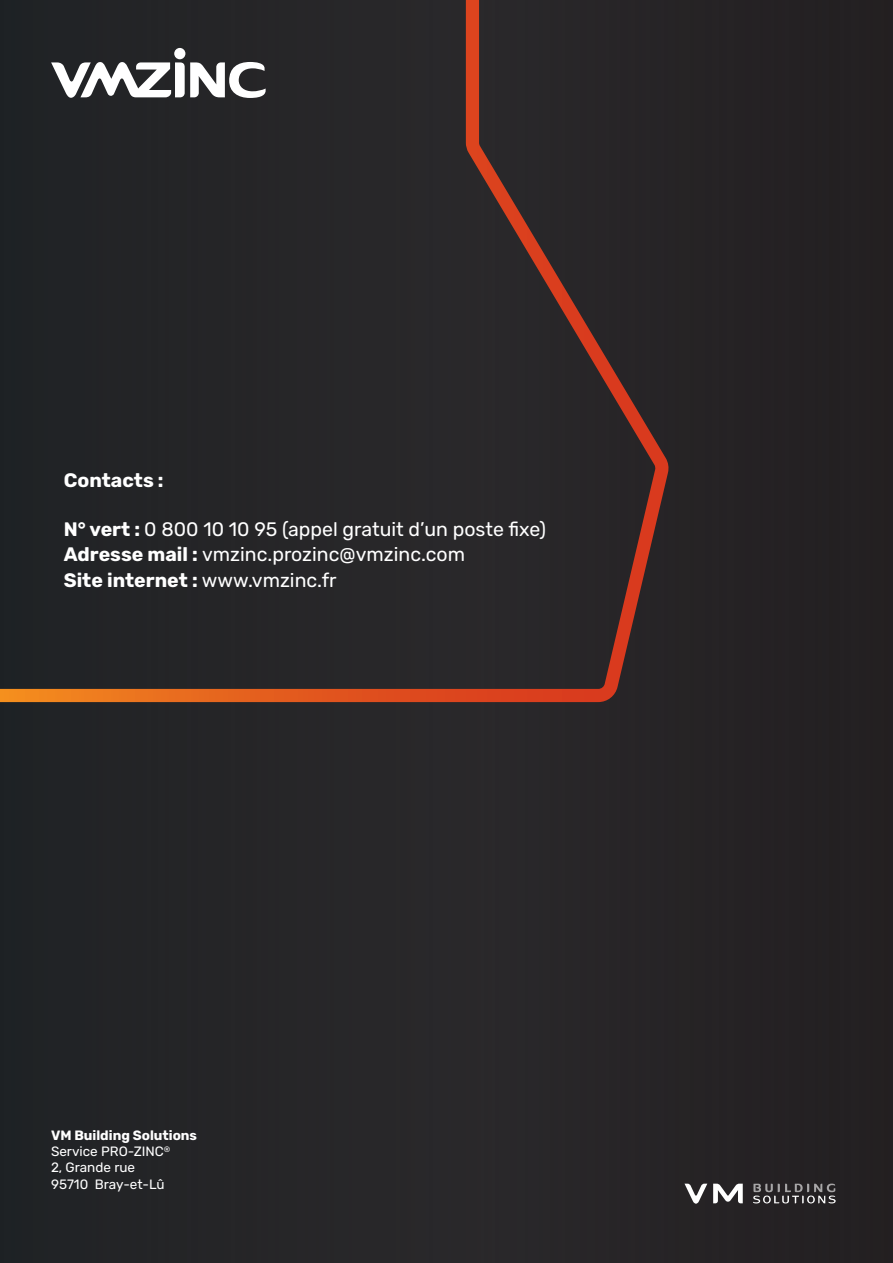
<style>
.page{position:relative;width:893px;height:1263px;background:#252426}
.page>*{position:absolute;margin:0;border:0;box-sizing:border-box;transform-origin:0 0}
.t1{font:19.5px/25.5px "Rubik";color:#fff}
.t2{font:700 19.5px "Rubik";color:#fff}
.t3{font:13.5px/16.2px "Rubik";color:#fff}
.s1{font-weight:700}
</style>
<div class="page">
<svg style="left:753px;top:1183px;width:83px;height:20px"></svg>
<svg style="left:684px;top:1184px;width:23px;height:19px"></svg>
<svg style="left:713px;top:1184px;width:30px;height:19px"></svg>
<svg style="left:0;top:0;width:669px;height:702px"></svg>
<p class="t2" style="left:64px;top:469px;width:101px">Contacts :</p>
<p class="t1" style="left:64px;top:517px;width:484px"><span class="s1">N° vert :</span> 0 800 10 10 95 (appel gratuit d’un poste fixe)<br><span class="s1">Adresse mail :</span> vmzinc.prozinc@vmzinc.com<br><span class="s1">Site internet :</span> www.vmzinc.fr</p>
<p class="t3" style="left:51px;top:1128px;width:148px"><span class="s1">VM Building Solutions<br></span>Service PRO-ZINC<sup>®<br></sup>2, Grande rue<br>95710 Bray-et-Lû</p>
</div>
